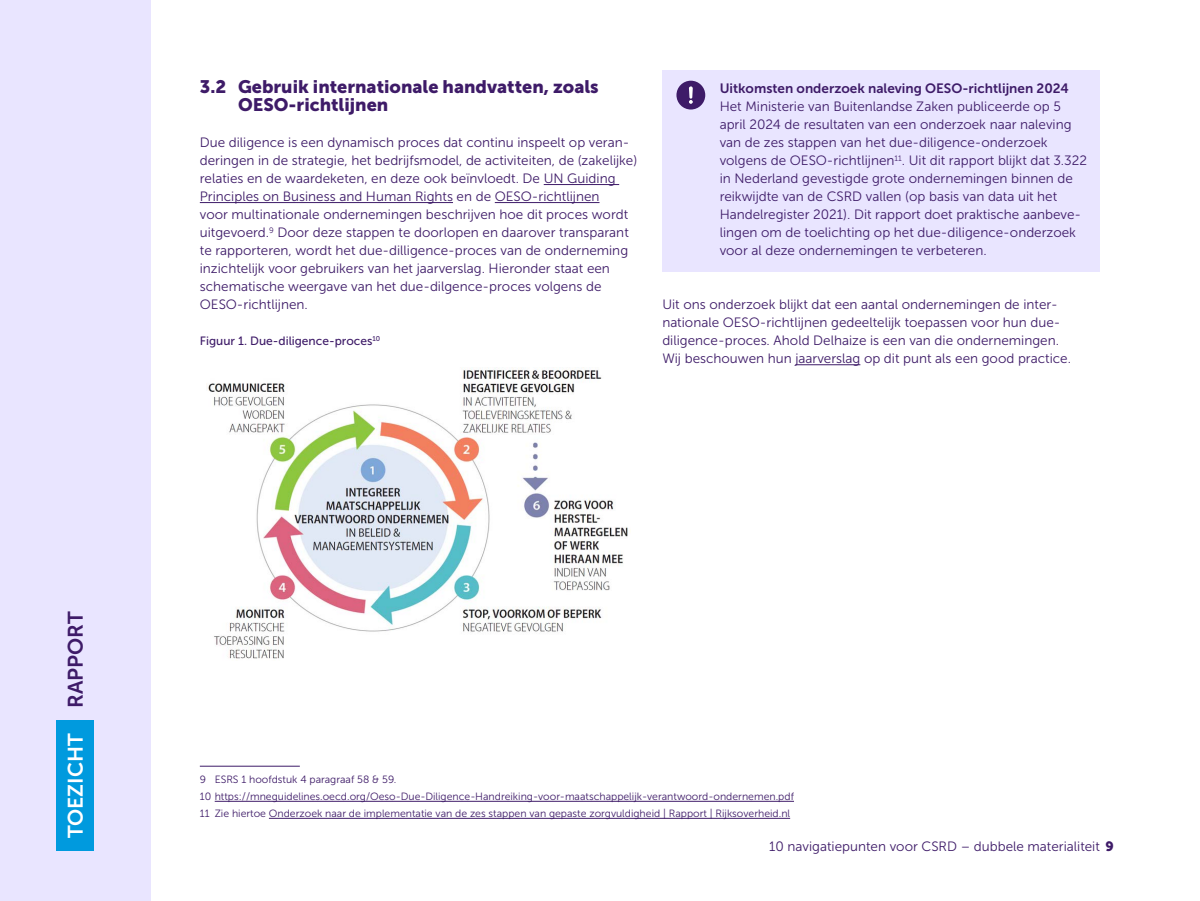
<style>
.page{position:relative;width:1200px;height:901px;background:#fff}
.page>*{position:absolute;margin:0;border:0;box-sizing:border-box;transform-origin:0 0}
.t1{font:21px "Museo Sans 700";color:#fff}
.H2_Paragraafkop_NR{font:18px/18px "Museo Sans 900";color:#3e1b68}
.P_Platte_tekst{font:13.5px/18px "Museo Sans 300";color:#3e1b68}
.P_Kadertekst{font:13.5px/18px "Museo Sans 300";color:#3e1b68}
.H3_Kaderkop{font:13.5px "Museo Sans 700";color:#3e1b68}
.P_Figuur_bijschrift{font:12px "Museo Sans 500";color:#3e1b68}
.Voetnote{font:10.5px "Museo Sans 300";color:#3e1b68}
.s1{color:#3e1b68}
.s2{font-family:"Museo Sans 900"}
</style>
<div class="page">
<div style="left:0;top:0;width:150px;height:900px;background:#e9e5ff"></div>
<div style="left:56px;top:720px;width:38px;height:130px;background:#009ade"></div>
<hr style="left:544px;top:184px;width:75px;height:1px;background:#3e1b68">
<hr style="left:200px;top:202px;width:253px;height:1px;background:#3e1b68">
<hr style="left:495px;top:202px;width:105px;height:1px;background:#3e1b68">
<img style="left:208px;top:368px;width:420px;height:291px">
<hr style="left:200px;top:765px;width:100px;height:1px;background:#3e1b68">
<hr style="left:215px;top:800px;width:579px;height:1px;background:#3e1b68">
<hr style="left:269px;top:817px;width:521px;height:1px;background:#3e1b68">
<div style="left:662px;top:70px;width:438px;height:39px;background:#e9e5ff"></div>
<div style="left:662px;top:88px;width:438px;height:183px;background:#e9e5ff"></div>
<hr style="left:795px;top:364px;width:65px;height:1px;background:#3e1b68">
<div style="left:676px;top:81px;width:29px;height:28px;background:#3e1b68;border-radius:50%"></div>
<svg style="left:689px;top:86px;width:4px;height:18px"></svg>
<h1 class="t1" style="left:64px;top:837px;width:228px;rotate:-90deg">TOEZICHT <span class="s1">RAPPORT</span></h1>
<h2 class="H2_Paragraafkop_NR" style="left:238px;top:78px;width:362px;text-indent:-38px">3.2 Gebruik internationale handvatten, zoals<br>OESO-richtlijnen</h2>
<p class="P_Platte_tekst" style="left:200px;top:133px;width:439px">Due diligence is een dynamisch proces dat continu inspeelt op veran&shy;deringen in de strategie, het bedrijfsmodel, de activiteiten, de (zakelijke) relaties en de waardeketen, en deze ook beïnvloedt. De UN Guiding Principles on Business and Human Rights en de OESO-richtlijnen<br>voor multinationale ondernemingen beschrijven hoe dit proces wordt uitgevoerd.<sup>9</sup> Door deze stappen te doorlopen en daarover transparant te rapporteren, wordt het due-dilligence-proces van de onderneming inzichtelijk voor gebruikers van het jaarverslag. Hieronder staat een schematische weergave van het due-dilgence-proces volgens de OESO-richtlijnen.</p>
<p class="P_Figuur_bijschrift" style="left:200px;top:334px;width:182px">Figuur 1. Due-diligence-proces<sup>10</sup></p>
<h3 class="H3_Kaderkop" style="left:720px;top:81px;width:351px">Uitkomsten onderzoek naleving OESO-richtlijnen 2024</h3>
<p class="P_Kadertekst" style="left:720px;top:97px;width:369px">Het Ministerie van Buitenlandse Zaken publiceerde op 5 april 2024 de resultaten van een onderzoek naar naleving van de zes stappen van het due-diligence-onderzoek volgens de OESO-richtlijnen<sup>11</sup>. Uit dit rapport blijkt dat 3.322 in Nederland gevestigde grote ondernemingen binnen de reikwijdte van de CSRD vallen (op basis van data uit het Handelregister 2021). Dit rapport doet praktische aanbeve&shy;lingen om de toelichting op het due-diligence-onderzoek voor al deze ondernemingen te verbeteren.</p>
<p class="P_Platte_tekst" style="left:662px;top:295px;width:410px">Uit ons onderzoek blijkt dat een aantal ondernemingen de inter&shy;nationale OESO-richtlijnen gedeeltelijk toepassen voor hun due&shy;diligence-proces. Ahold Delhaize is een van die ondernemingen.<br>Wij beschouwen hun jaarverslag op dit punt als een good practice.</p>
<p class="Voetnote" style="left:200px;top:773px;width:198px">9 ESRS 1 hoofdstuk 4 paragraaf 58 &amp; 59.</p>
<p class="Voetnote" style="left:200px;top:790px;width:596px">10 https://mneguidelines.oecd.org/Oeso-Due-Diligence-Handreiking-voor-maatschappelijk-verantwoord-ondernemen.pdf</p>
<p class="Voetnote" style="left:200px;top:807px;width:592px">11 Zie hiertoe Onderzoek naar de implementatie van de zes stappen van gepaste zorgvuldigheid | Rapport | Rijksoverheid.nl</p>
<p class="P_Platte_tekst" style="left:769px;top:836px;width:346px">10 navigatiepunten voor CSRD – dubbele materialiteit <span class="s2">9</span></p>
</div>
